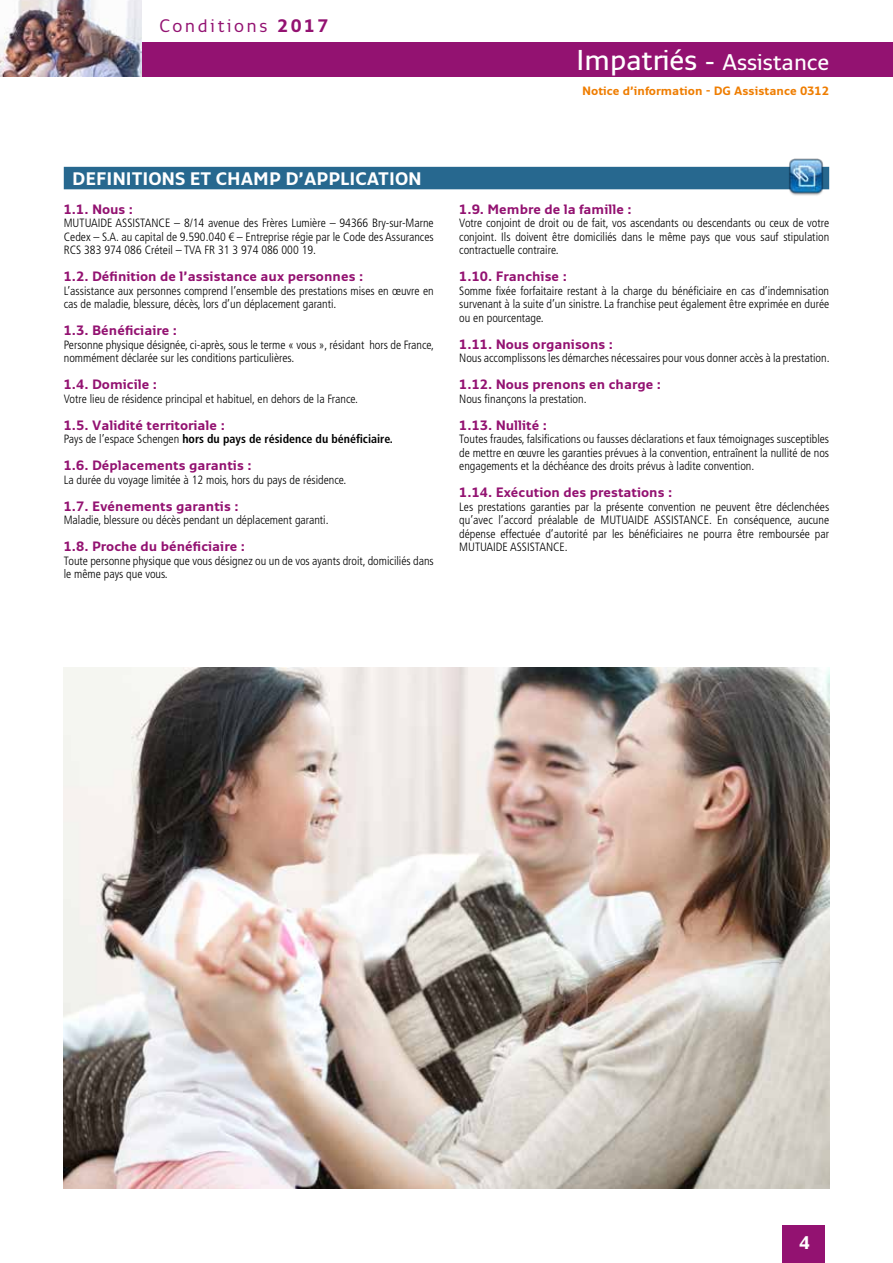
<style>
.page{position:relative;width:893px;height:1263px;background:#fff}
.page>*{position:absolute;margin:0;border:0;box-sizing:border-box;transform-origin:0 0}
.t1{font:600 28.5px "Monitor";color:#fff}
.t2{font:700 18.15px "Monitor";color:#fff}
.t3{font:700 18px "Monitor";color:#fff}
.t4{font:18px "Monitor";letter-spacing:.14em;color:#931271}
.t5{font:700 13.5px "Monitor";color:#931271}
.t6{font:300 condensed 12px/13.5px "Frutiger LT Std";color:#000;text-align:justify}
.t7{font:700 condensed 12px "Frutiger LT Std";color:#000}
.t8{font:700 12px "Monitor";color:#ef7d00}
.s1{font-weight:700}
.s2{font-size:22.5px}
.s3{font-weight:300}
</style>
<div class="page">
<img style="left:64px;top:668px;width:765px;height:521px">
<div style="left:64px;top:167px;width:765px;height:22px;background:#27688f"></div>
<img style="left:786px;top:158px;width:40px;height:38px">
<div style="left:0;top:43px;width:893px;height:34px;background:#931271"></div>
<div style="left:783px;top:1225px;width:42px;height:38px;background:#931271"></div>
<img style="left:0;top:0;width:141px;height:77px">
<h3 class="t4" style="left:159px;top:14px;width:171px">Conditions <span class="s1">2017</span></h3>
<h1 class="t1" style="left:577px;top:42px;width:254px">Impatriés - <span class="s2">Assistance</span></h1>
<p class="t8" style="left:582px;top:83px;width:248px">Notice d’information - DG Assistance 0312</p>
<h3 class="t3" style="left:72px;top:167px;width:351px">DEFINITIONS ET CHAMP D’APPLICATION</h3>
<p class="t5" style="left:64px;top:201px;width:71px">1.1. Nous :</p>
<p class="t6" style="left:64px;top:216px;width:371px">MUTUAIDE ASSISTANCE – 8/14 avenue des Frères Lumière – 94366 Bry-sur-Marne Cedex – S.A. au capital de 9.590.040 € – Entreprise régie par le Code des Assurances RCS 383 974 086 Créteil – TVA FR 31 3 974 086 000 19.</p>
<p class="t5" style="left:64px;top:268px;width:301px">1.2. Définition de l’assistance aux personnes :</p>
<p class="t6" style="left:64px;top:284px;width:371px">L’assistance aux personnes comprend l’ensemble des prestations mises en œuvre en cas de maladie, blessure, décès, lors d’un déplacement garanti.</p>
<p class="t5" style="left:64px;top:322px;width:115px">1.3. Bénéficiaire :</p>
<p class="t6" style="left:64px;top:338px;width:372px">Personne physique désignée, ci-après, sous le terme « vous », résidant hors de France, nommément déclarée sur les conditions particulières.</p>
<p class="t5" style="left:64px;top:376px;width:95px">1.4. Domicile :</p>
<p class="t6" style="left:64px;top:392px;width:296px">Votre lieu de résidence principal et habituel, en dehors de la France.</p>
<p class="t5" style="left:64px;top:417px;width:163px">1.5. Validité territoriale :</p>
<p class="t7" style="left:64px;top:432px;width:331px"><span class="s3">Pays de l’espace Schengen</span> hors du pays de résidence du bénéficiaire.</p>
<p class="t5" style="left:64px;top:457px;width:189px">1.6. Déplacements garantis :</p>
<p class="t6" style="left:64px;top:473px;width:284px">La durée du voyage limitée à 12 mois, hors du pays de résidence.</p>
<p class="t5" style="left:64px;top:498px;width:176px">1.7. Evénements garantis :</p>
<p class="t6" style="left:64px;top:513px;width:266px">Maladie, blessure ou décès pendant un déplacement garanti.</p>
<p class="t5" style="left:64px;top:538px;width:183px">1.8. Proche du bénéficiaire :</p>
<p class="t6" style="left:64px;top:554px;width:371px">Toute personne physique que vous désignez ou un de vos ayants droit, domiciliés dans le même pays que vous.</p>
<p class="t5" style="left:459px;top:201px;width:174px">1.9. Membre de la famille :</p>
<p class="t6" style="left:459px;top:216px;width:371px">Votre conjoint de droit ou de fait, vos ascendants ou descendants ou ceux de votre conjoint. Ils doivent être domiciliés dans le même pays que vous sauf stipulation contractuelle contraire.</p>
<p class="t5" style="left:459px;top:268px;width:109px">1.10. Franchise :</p>
<p class="t6" style="left:459px;top:284px;width:371px">Somme fixée forfaitaire restant à la charge du bénéficiaire en cas d’indemnisation survenant à la suite d’un sinistre. La franchise peut également être exprimée en durée ou en pourcentage.</p>
<p class="t5" style="left:459px;top:336px;width:155px">1.11. Nous organisons :</p>
<p class="t6" style="left:459px;top:351px;width:372px">Nous accomplissons les démarches nécessaires pour vous donner accès à la prestation.</p>
<p class="t5" style="left:459px;top:376px;width:203px">1.12. Nous prenons en charge :</p>
<p class="t6" style="left:459px;top:392px;width:129px">Nous finançons la prestation.</p>
<p class="t5" style="left:459px;top:417px;width:89px">1.13. Nullité :</p>
<p class="t6" style="left:459px;top:432px;width:371px">Toutes fraudes, falsifications ou fausses déclarations et faux témoignages susceptibles de mettre en œuvre les garanties prévues à la convention, entraînent la nullité de nos engagements et la déchéance des droits prévus à ladite convention.</p>
<p class="t5" style="left:459px;top:484px;width:215px">1.14. Exécution des prestations :</p>
<p class="t6" style="left:459px;top:500px;width:371px">Les prestations garanties par la présente convention ne peuvent être déclenchées qu’avec l’accord préalable de MUTUAIDE ASSISTANCE. En conséquence, aucune dépense effectuée d’autorité par les bénéficiaires ne pourra être remboursée par MUTUAIDE ASSISTANCE.</p>
<h2 class="t2" style="left:799px;top:1232px;width:13px">4</h2>
</div>
